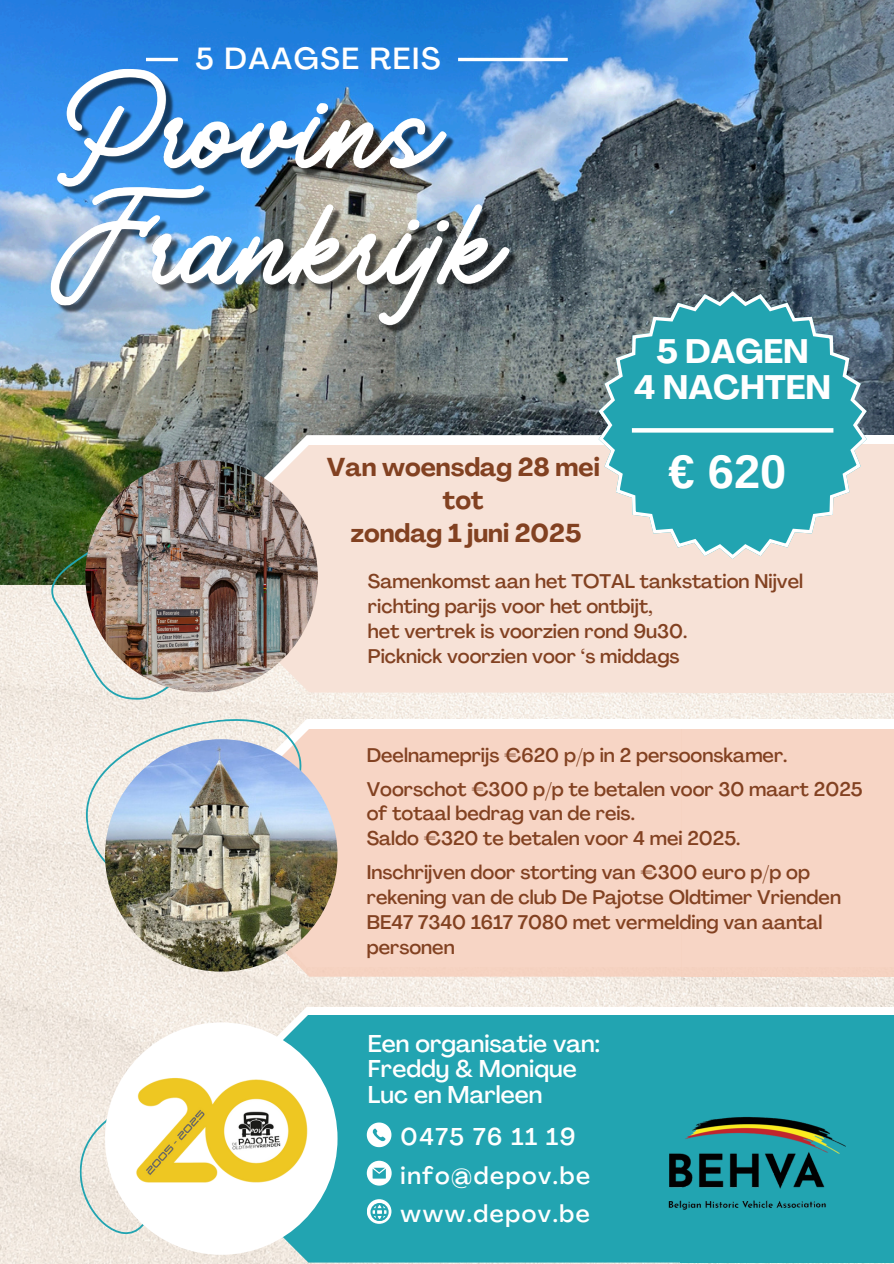
<style>
.page{position:relative;width:894px;height:1264px;background:#fff}
.page>*{position:absolute;margin:0;border:0;box-sizing:border-box;transform-origin:0 0}
.t1{font:700 46.95px "Arimo";color:#fff}
.t2{font:700 33.45px "Agrandir";color:#fff}
.t3{font:500 30.15px "Agrandir";letter-spacing:.055em;color:#fff}
.t4{font:700 25.5px/32.7px "Agrandir";color:#824121;text-align:center}
.t5{font:500 24px/25.8px "Agrandir";color:#fff}
.t6{font:500 24px "Agrandir";letter-spacing:.065em;color:#fff}
.t7{font:500 19.5px/24.8px "Agrandir";color:#824121}
</style>
<div class="page">
<img style="left:0;top:585px;width:893px;height:678px">
<img style="left:0;top:0;width:893px;height:585px">
<svg style="left:183px;top:719px;width:490px;height:247px"></svg>
<div style="left:673px;top:719px;width:220px;height:247px;background:#fff"></div>
<svg style="left:183px;top:1006px;width:490px;height:22px"></svg>
<div style="left:673px;top:1006px;width:220px;height:248px;background:#fff"></div>
<div style="left:185px;top:728px;width:495px;height:248px;background:#f7d5c5"></div>
<div style="left:680px;top:729px;width:213px;height:248px;background:#f7d5c5"></div>
<div style="left:184px;top:1014px;width:495px;height:248px;background:#22a4b1"></div>
<div style="left:679px;top:1015px;width:214px;height:247px;background:#22a4b1"></div>
<svg style="left:75px;top:1077px;width:238px;height:177px;background:#dbe1da"></svg>
<svg style="left:183px;top:435px;width:415px;height:10px"></svg>
<div style="left:185px;top:444px;width:491px;height:248px;background:#f7e2d7"></div>
<div style="left:676px;top:444px;width:217px;height:248px;background:#f7e2d7"></div>
<svg style="left:12px;top:445px;width:267px;height:283px;background:#99a489"></svg>
<img style="left:85px;top:460px;width:233px;height:232px;border-radius:50%">
<svg style="left:75px;top:709px;width:249px;height:193px;background:#ece7df"></svg>
<img style="left:105px;top:739px;width:232px;height:232px;border-radius:50%">
<svg style="left:598px;top:291px;width:268px;height:268px;background:#51a9b2"></svg>
<svg style="left:631px;top:428px;width:202px;height:4px"></svg>
<img style="left:49px;top:40px;width:472px;height:302px">
<hr style="left:458px;top:58px;width:109px;height:3px;background:#fff">
<hr style="left:146px;top:58px;width:32px;height:3px;background:#fff">
<svg style="left:366px;top:1122px;width:25px;height:25px"></svg>
<svg style="left:366px;top:1160px;width:25px;height:25px"></svg>
<svg style="left:366px;top:1199px;width:25px;height:24px"></svg>
<svg style="left:370px;top:1202px;width:18px;height:18px"></svg>
<div style="left:105px;top:1022px;width:232px;height:232px;background:#fff;border-radius:50%"></div>
<img style="left:134px;top:1052px;width:174px;height:175px">
<img style="left:665px;top:1104px;width:179px;height:106px">
<p class="t3" style="left:195px;top:46px;width:246px">5 DAAGSE REIS</p>
<p class="t4" style="left:327px;top:453px;width:274px">Van woensdag 28 mei tot<br>zondag 1 juni 2025</p>
<p class="t2" style="left:656px;top:338px;width:154px">5 DAGEN</p>
<p class="t2" style="left:634px;top:374px;width:199px">4 NACHTEN</p>
<p class="t1" style="left:668px;top:445px;width:119px">€ 620</p>
<p class="t7" style="left:368px;top:571px;width:436px">Samenkomst aan het TOTAL tankstation Nijvel richting parijs voor het ontbijt,</p>
<p class="t7" style="left:368px;top:620px;width:321px">het vertrek is voorzien rond 9u30.</p>
<p class="t7" style="left:368px;top:645px;width:313px">Picknick voorzien voor ‘s middags</p>
<h3 class="t7" style="left:366px;top:744px;width:422px">Deelnameprijs €620 p/p in 2 persoonskamer.</h3>
<p class="t7" style="left:366px;top:778px;width:497px">Voorschot €300 p/p te betalen voor 30 maart 2025 of totaal bedrag van de reis.</p>
<p class="t7" style="left:366px;top:828px;width:375px">Saldo €320 te betalen voor 4 mei 2025.</p>
<p class="t7" style="left:366px;top:862px;width:475px">Inschrijven door storting van €300 euro p/p op rekening van de club De Pajotse Oldtimer Vrienden BE47 7340 1617 7080 met vermelding van aantal personen</p>
<p class="t5" style="left:368px;top:1032px;width:233px">Een organisatie van:<br>Freddy &amp; Monique<br>Luc en Marleen</p>
<p class="t6" style="left:400px;top:1127px;width:176px">0475 76 11 19</p>
<h4 class="t6" style="left:400px;top:1165px;width:191px">info@depov.be</h4>
<p class="t6" style="left:400px;top:1203px;width:191px">www.depov.be</p>
</div>
